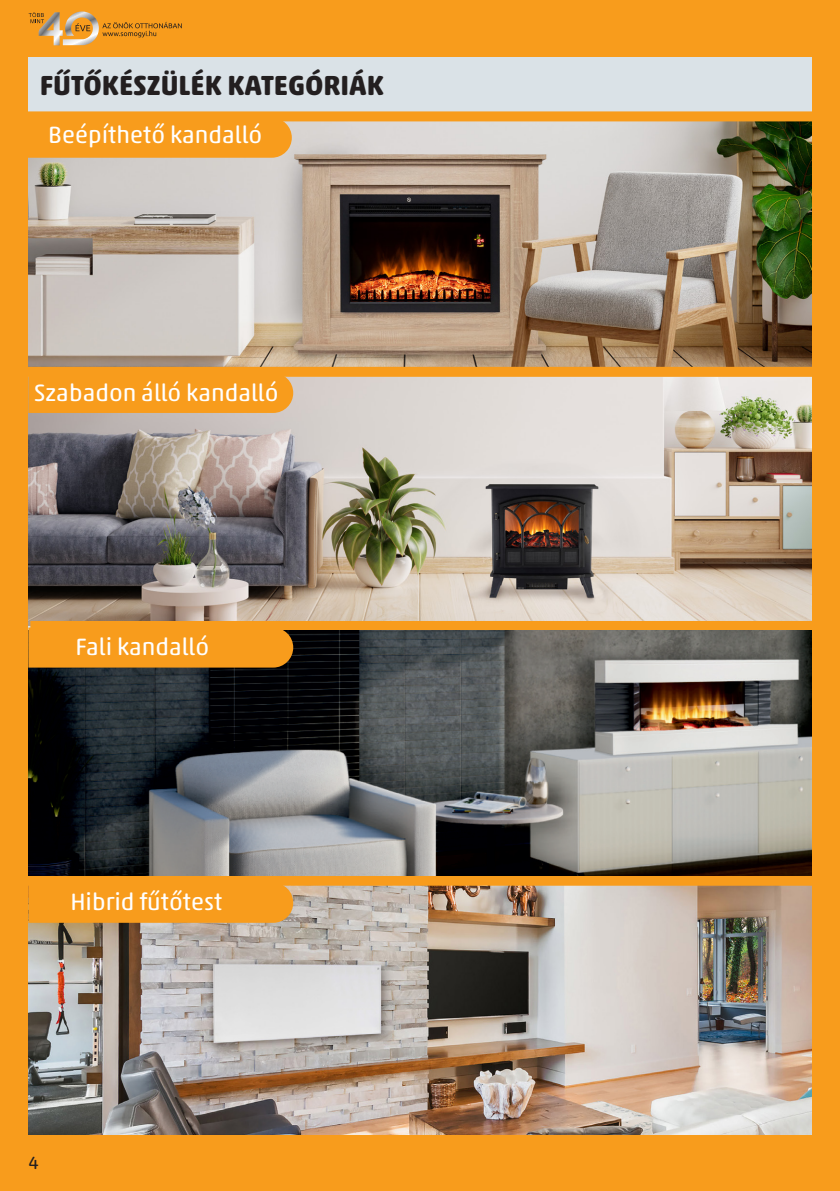
<style>
.page{position:relative;width:840px;height:1191px;background:#fff}
.page>*{position:absolute;margin:0;border:0;box-sizing:border-box;transform-origin:0 0}
.t1{font:700 28px "Akko Rounded Pro";color:#231f20}
.t2{font:24px "Akko Rounded Pro";color:#fff}
.t3{font:18px "Akko Rounded Pro";color:#231f20}
</style>
<div class="page">
<div style="left:0;top:0;width:839px;height:1191px;background:#f89c1c"></div>
<div style="left:28px;top:57px;width:783px;height:1077px;background:#dae2e7"></div>
<img style="left:28px;top:121px;width:783px;height:246px">
<img style="left:28px;top:377px;width:783px;height:249px">
<img style="left:28px;top:885px;width:783px;height:249px">
<div style="left:28px;top:121px;width:263px;height:37px;background:#f89c1c"></div>
<div style="left:28px;top:377px;width:265px;height:36px;background:#f89c1c"></div>
<div style="left:28px;top:885px;width:265px;height:37px;background:#f89c1c"></div>
<div style="left:10px;top:367px;width:812px;height:10px;background:#f89c1c"></div>
<div style="left:30px;top:621px;width:809px;height:10px;background:#f89c1c"></div>
<div style="left:27px;top:875px;width:812px;height:10px;background:#f89c1c"></div>
<div style="left:22px;top:111px;width:811px;height:10px;background:#f89c1c"></div>
<svg style="left:29px;top:11px;width:153px;height:34px"></svg>
<img style="left:28px;top:630px;width:783px;height:245px">
<div style="left:28px;top:627px;width:265px;height:40px;background:#f89c1c"></div>
<p class="t1" style="left:40px;top:68px;width:345px">FŰTŐKÉSZÜLÉK KATEGÓRIÁK</p>
<p class="t2" style="left:48px;top:120px;width:215px">Beépíthető kandalló</p>
<p class="t2" style="left:34px;top:378px;width:246px">Szabadon álló kandalló</p>
<p class="t2" style="left:75px;top:632px;width:135px">Fali kandalló</p>
<p class="t2" style="left:70px;top:887px;width:154px">Hibrid fűtőtest</p>
<p class="t3" style="left:28px;top:1152px;width:12px">4</p>
</div>
